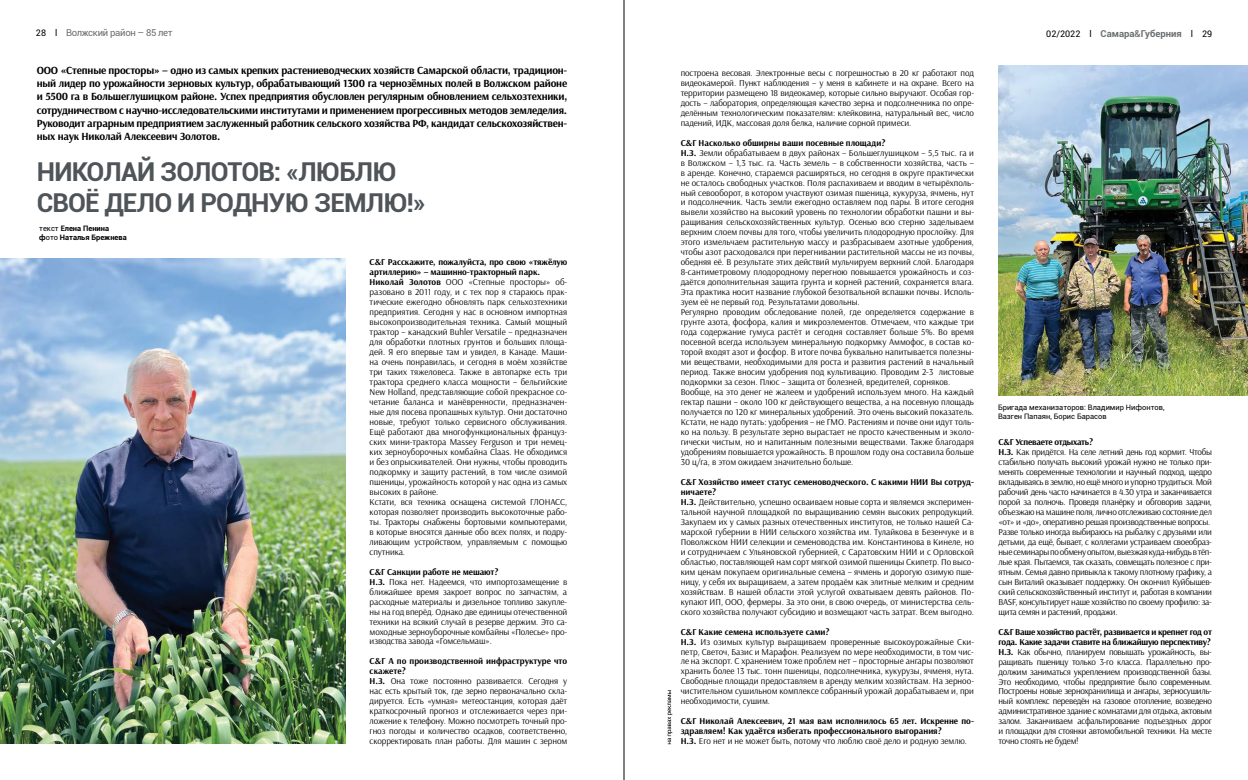
<style>
.page{position:relative;width:1248px;height:780px;background:#fff}
.page>*{position:absolute;margin:0;border:0;box-sizing:border-box;transform-origin:0 0}
.t1{font:700 26px/31px "Roboto";letter-spacing:-.03em;color:#4e5458}
.t2{font:700 11px/13.2px "Arsenal";letter-spacing:-.02em;color:#000;text-align:justify}
.t3{font:700 9.5px "Roboto";color:#6c6f71}
.t4{font:9.5px "Roboto";letter-spacing:-.03em;color:#6c6f71}
.t5{font:9px/10px "Arsenal";color:#000}
.t6{font:9px/10px "Arsenal";letter-spacing:-.03em;color:#000}
.t7{font:700 9px/10px "Arsenal";color:#000}
.t8{font:9px "Roboto";color:#000}
.t9{font:7.5px/9px "Roboto";color:#000}
.t10{font:700 7.5px/9px "Roboto";color:#000}
.s1{font-weight:400;font-size:9px;color:#000}
.s2{font-weight:500}
.s3{font-weight:400}
.s4{font-weight:700}
.s5{font-family:"AG Opus C";font-weight:700}
.s6{font-family:"AG Opus C"}
</style>
<div class="page">
<img style="left:0;top:259px;width:345px;height:485px">
<img style="left:998px;top:66px;width:249px;height:329px">
<svg style="left:667px;top:690px;width:5px;height:54px"></svg>
<hr style="left:623px;top:0;width:1px;height:780px;background:#000">
<p class="t4" style="left:66px;top:26px;width:108px">Волжский район – 85 лет</p>
<p class="t8" style="left:36px;top:27px;width:23px">28 l</p>
<p class="t3" style="left:1046px;top:27px;width:167px"><span class="s1">02/2022 l</span> Самара<span class="s2">&amp;</span>Губерния <span class="s1">l 29</span></p>
<p class="t2" style="left:37px;top:64px;width:532px">ООО «Степные просторы» – одно из самых крепких растениеводческих хозяйств Самарской области, традицион&shy;ный лидер по урожайности зерновых культур, обрабатывающий 1300 га чернозёмных полей в Волжском районе и 5500 га в Большеглушицком районе. Успех предприятия обусловлен регулярным обновлением сельхозтехники, сотрудничеством с научно-исследовательскими институтами и применением прогрессивных методов земледелия.<br>Руководит аграрным предприятием заслуженный работник сельского хозяйства РФ, кандидат сельскохозяйствен&shy;ных наук Николай Алексеевич Золотов.</p>
<h1 class="t1" style="left:37px;top:156px;width:390px">НИКОЛАЙ ЗОЛОТОВ: «ЛЮБЛЮ<br>СВОЁ ДЕЛО И РОДНУЮ ЗЕМЛЮ!»</h1>
<p class="t10" style="left:39px;top:223px;width:89px"><span class="s3">текст</span> Елена Пенина ф<span class="s3">ото</span> Наталья Брежнева</p>
<p class="t5" style="left:369px;top:257px;width:199px"><span class="s4">С</span><span class="s5">&amp;</span><span class="s4">Г Расскажите, пожалуйста, про свою «тяжёлую артиллерию» – машинно-тракторный парк.<br>Николай Золотов</span> ООО «Степные просторы» об&shy;разовано в 2011 году, и с тех пор я стараюсь прак&shy;тические ежегодно обновлять парк сельхозтехники предприятия. Сегодня у нас в основном импортная высокопроизводительная техника. Самый мощный трактор – канадский Buhler Versatile – предназначен для обработки плотных грунтов и больших площа&shy;дей. Я его впервые там и увидел, в Канаде. Маши&shy;на очень понравилась, и сегодня в моём хозяйстве три таких тяжеловеса. Также в автопарке есть три трактора среднего класса мощности – бельгийские New Holland, представляющие собой прекрасное со&shy;четание баланса и манёвренности, предназначен&shy;ные для посева пропашных культур. Они достаточно новые, требуют только сервисного обслуживания.<br>Ещё работают два многофункциональных француз&shy;ских мини-трактора Massey Ferguson и три немец&shy;ких зерноуборочных комбайна Claas. Не обходимся и без опрыскивателей. Они нужны, чтобы проводить подкормку и защиту растений, в том числе озимой пшеницы, урожайность которой у нас одна из самых высоких в районе.<br>Кстати, вся техника оснащена системой ГЛОНАСС, которая позволяет производить высокоточные рабо&shy;ты. Тракторы снабжены бортовыми компьютерами, в которые вносятся данные обо всех полях, и подру&shy;ливающим устройством, управляемым с помощью спутника.</p>
<p class="t5" style="left:369px;top:566px;width:199px"><span class="s4">С</span><span class="s5">&amp;</span><span class="s4">Г Санкции работе не мешают?<br>Н.З.</span> Пока нет. Надеемся, что импортозамещение в ближайшее время закроет вопрос по запчастям, а расходные материалы и дизельное топливо закупле&shy;ны на год вперёд. Однако две единицы отечественной техники на всякий случай в резерве держим. Это са&shy;моходные зерноуборочные комбайны «Полесье» про&shy;изводства завода «Гомсельмаш».</p>
<p class="t5" style="left:369px;top:656px;width:199px"><span class="s4">С</span><span class="s5">&amp;</span><span class="s4">Г А по производственной инфраструктуре что скажете?<br>Н.З.</span> Она тоже постоянно развивается. Сегодня у нас есть крытый ток, где зерно первоначально скла&shy;дируется. Есть «умная» метеостанция, которая даёт краткосрочный прогноз и отслеживается через при&shy;ложение к телефону. Можно посмотреть точный про&shy;гноз погоды и количество осадков, соответственно, скорректировать план работы. Для машин с зерном</p>
<p class="t5" style="left:680px;top:68px;width:295px;text-align:justify">построена весовая. Электронные весы с погрешностью в 20 кг работают под видеокамерой. Пункт наблюдения – у меня в кабинете и на охране. Всего на территории размещено 18 видеокамер, которые сильно выручают. Особая гор&shy;дость – лаборатория, определяющая качество зерна и подсолнечника по опре&shy;делённым технологическим показателям: клейковина, натуральный вес, число падений, ИДК, массовая доля белка, наличие сорной примеси.</p>
<p class="t5" style="left:680px;top:138px;width:295px"><span class="s4">С</span><span class="s5">&amp;</span><span class="s4">Г Насколько обширны ваши посевные площади?<br>Н.З.</span> Земли обрабатываем в двух районах – Большеглушицком – 5,5 тыс. га и в Волжском – 1,3 тыс. га. Часть земель – в собственности хозяйства, часть – в аренде. Конечно, стараемся расширяться, но сегодня в округе практически не осталось свободных участков. Поля распахиваем и вводим в четырёхполь&shy;ный севооборот, в котором участвуют озимая пшеница, кукуруза, ячмень, нут и подсолнечник. Часть земли ежегодно оставляем под пары. В итоге сегодня вывели хозяйство на высокий уровень по технологии обработки пашни и вы&shy;ращивания сельскохозяйственных культур. Осенью всю стерню заделываем верхним слоем почвы для того, чтобы увеличить плодородную прослойку. Для этого измельчаем растительную массу и разбрасываем азотные удобрения, чтобы азот расходовался при перегнивании растительной массы не из почвы, обедняя её. В результате этих действий мульчируем верхний слой. Благодаря 8-сантиметровому плодородному перегною повышается урожайность и соз&shy;даётся дополнительная защита грунта и корней растений, сохраняется влага.<br>Эта практика носит название глубокой безотвальной вспашки почвы. Исполь&shy;зуем её не первый год. Результатами довольны.<br>Регулярно проводим обследование полей, где определяется содержание в грунте азота, фосфора, калия и микроэлементов. Отмечаем, что каждые три года содержание гумуса растёт и сегодня составляет больше 5%. Во время посевной всегда используем минеральную подкормку Аммофос, в состав ко&shy;торой входят азот и фосфор. В итоге почва буквально напитывается полезны&shy;ми веществами, необходимыми для роста и развития растений в начальный период. Также вносим удобрения под культивацию. Проводим 2-3 листовые подкормки за сезон. Плюс – защита от болезней, вредителей, сорняков.<br>Вообще, на это денег не жалеем и удобрений используем много. На каждый гектар пашни – около 100 кг действующего вещества, а на посевную площадь получается по 120 кг минеральных удобрений. Это очень высокий показатель.<br>Кстати, не надо путать: удобрения – не ГМО. Растениям и почве они идут толь&shy;ко на пользу. В результате зерно вырастает не просто качественным и эколо&shy;гически чистым, но и напитанным полезными веществами. Также благодаря удобрениям повышается урожайность. В прошлом году она составила больше 30 ц/га, в этом ожидаем значительно больше.</p>
<p class="t5" style="left:680px;top:477px;width:295px"><span class="s4">С</span><span class="s5">&amp;</span><span class="s4">Г Хозяйство имеет статус семеноводческого. С какими НИИ Вы сотруд&shy;ничаете?<br>Н.З.</span> Действительно, успешно осваиваем новые сорта и являемся эксперимен&shy;тальной научной площадкой по выращиванию семян высоких репродукций.<br>Закупаем их у самых разных отечественных институтов, не только нашей Са&shy;марской губернии в НИИ сельского хозяйства им. Тулайкова в Безенчуке и в Поволжском НИИ селекции и семеноводства им. Константинова в Кинеле, но и сотрудничаем с Ульяновской губернией, с Саратовским НИИ и с Орловской областью, поставляющей нам сорт мягкой озимой пшеницы Скипетр. По высо&shy;ким ценам покупаем оригинальные семена – ячмень и дорогую озимую пше&shy;ницу, у себя их выращиваем, а затем продаём как элитные мелким и средним хозяйствам. В нашей области этой услугой охватываем девять районов. По&shy;купают ИП, ООО, фермеры. За это они, в свою очередь, от министерства сель&shy;ского хозяйства получают субсидию и возмещают часть затрат. Всем выгодно.</p>
<p class="t5" style="left:680px;top:626px;width:295px"><span class="s4">С</span><span class="s5">&amp;</span><span class="s4">Г Какие семена используете сами?<br>Н.З.</span> Из озимых культур выращиваем проверенные высокоурожайные Ски&shy;петр, Светоч, Базис и Марафон. Реализуем по мере необходимости, в том чис&shy;ле на экспорт. С хранением тоже проблем нет – просторные ангары позволяют хранить более 13 тыс. тонн пшеницы, подсолнечника, кукурузы, ячменя, нута.<br>Свободные площади предоставляем в аренду мелким хозяйствам. На зерноо&shy;чистительном сушильном комплексе собранный урожай дорабатываем и, при необходимости, сушим.</p>
<p class="t7" style="left:680px;top:716px;width:295px">С<span class="s6">&amp;</span>Г Николай Алексеевич, 21 мая вам исполнилось 65 лет. Искренне по&shy;здравляем! Как удаётся избегать профессионального выгорания?<br>Н.З. <span class="s3">Его нет и не может быть, потому что люблю своё дело и родную землю.</span></p>
<p class="t9" style="left:997px;top:403px;width:168px">Бригада механизаторов: Владимир Нифонтов,<br>Вазген Папаян, Борис Барасов</p>
<p class="t6" style="left:998px;top:437px;width:215px"><span class="s4">С</span><span class="s5">&amp;</span><span class="s4">Г Успеваете отдыхать?<br>Н.З.</span> Как придётся. На селе летний день год кормит. Чтобы стабильно получать высокий урожай нужно не только при&shy;менять современные технологии и научный подход, щедро вкладываясь в землю, но ещё много и упорно трудиться. Мой рабочий день часто начинается в 4.30 утра и заканчивается порой за полночь. Проведя планёрку и обговорив задачи, объезжаю на машине поля, лично отслеживаю состояние дел «от» и «до», оперативно решая производственные вопросы.<br>Разве только иногда выбираюсь на рыбалку с друзьями или детьми, да ещё, бывает, с коллегами устраиваем своеобраз&shy;ные семинары по обмену опытом, выезжая куда-нибудь в тёп&shy;лые края. Пытаемся, так сказать, совмещать полезное с при&shy;ятным. Семья давно привыкла к такому плотному графику, а сын Виталий оказывает поддержку. Он окончил Куйбышев&shy;ский сельскохозяйственный институт и, работая в компании BASF, консультирует наше хозяйство по своему профилю: за&shy;щита семян и растений, продажи.</p>
<p class="t6" style="left:998px;top:626px;width:215px"><span class="s4">С</span><span class="s5">&amp;</span><span class="s4">Г Ваше хозяйство растёт, развивается и крепнет год от года. Какие задачи ставите на ближайшую перспективу?<br>Н.З.</span> Как обычно, планируем повышать урожайность, вы&shy;ращивать пшеницу только 3-го класса. Параллельно про&shy;должим заниматься укреплением производственной базы.<br>Это необходимо, чтобы предприятие было современным.<br>Построены новые зернохранилища и ангары, зерносушиль&shy;ный комплекс переведён на газовое отопление, возведено административное здание с комнатами для отдыха, актовым залом. Заканчиваем асфальтирование подъездных дорог и площадки для стоянки автомобильной техники. На месте точно стоять не будем!</p>
</div>
